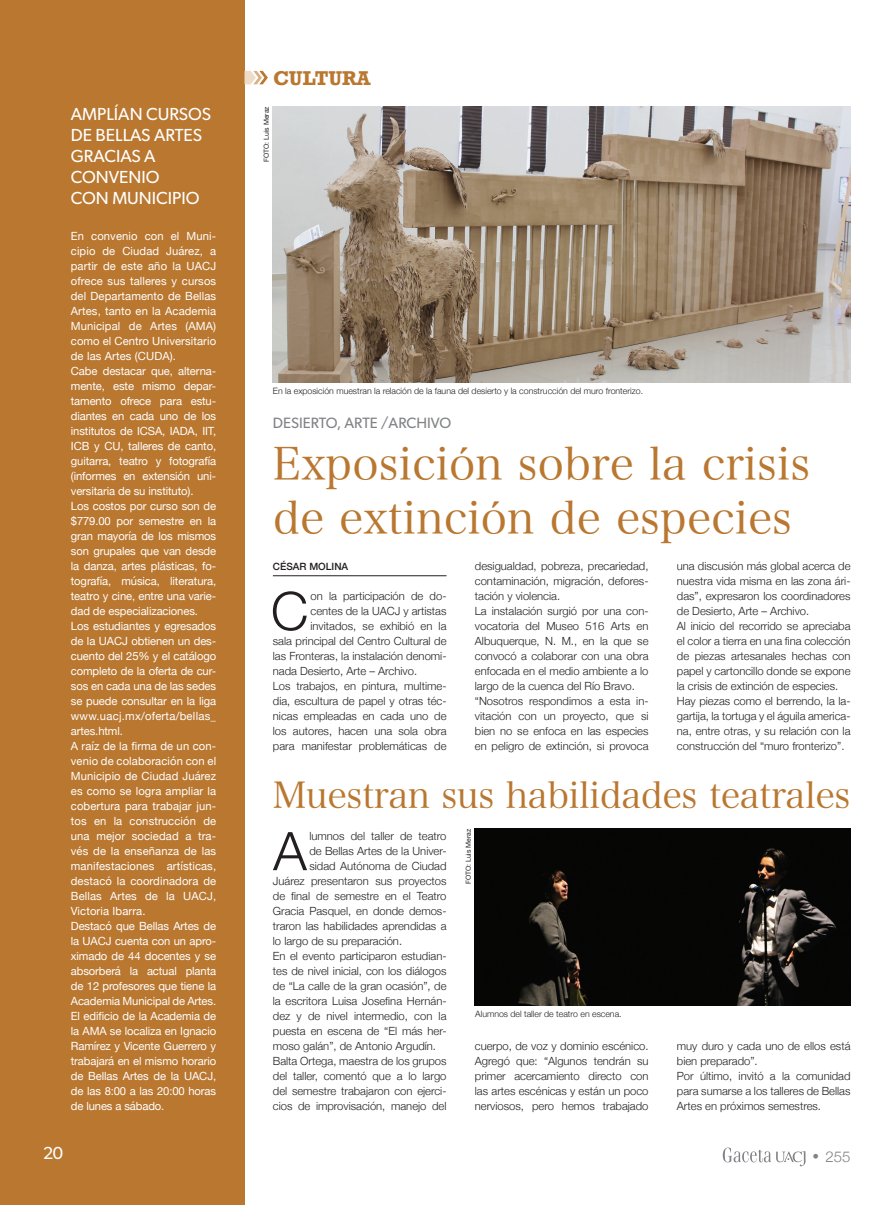
<style>
.page{position:relative;width:886px;height:1205px;background:#fff}
.page>*{position:absolute;margin:0;border:0;box-sizing:border-box;transform-origin:0 0}
.Texto{font:300 53.25px "Helvetica Neue";color:#231f20}
.Cabeza_principal{font:45px "Hira Min Pro N W3";color:#b97730}
.Cabeza_secundaria{font:36.25px "Hira Min Pro N W3";letter-spacing:-.01em;color:#b97730}
.t1{font:700 18.75px "Rockwell";color:#b97730}
.Cabeza_columna{font:17.5px "Gibson";color:#fff}
.Balazo{font:15px "Gibson";color:#808285}
.t2{font:300 15px "Helvetica Neue";color:#808285}
.Texto-2{font:300 11.25px/15px "Helvetica Neue";color:#231f20;text-align:justify}
.Texto_color{font:11.25px/15px "Helvetica Neue";letter-spacing:-.01em;color:#fff;text-align:justify}
.Firma_nota{font:500 10px "Helvetica Neue";color:#231f20}
.Pie_de_foto{font:300 8.75px "Helvetica Neue";color:#231f20}
.Foto_firma{font:6.88px "Helvetica Neue";color:#231f20}
.s1{font-family:"Futura";font-weight:500;font-stretch:condensed}
</style>
<div class="page">
<svg style="left:723px;top:1147px;width:82px;height:19px"></svg>
<div style="left:0;top:0;width:244px;height:1205px;background:#b97730"></div>
<svg style="left:244px;top:71px;width:24px;height:13px"></svg>
<img style="left:273px;top:106px;width:577px;height:276px">
<hr style="left:273px;top:575px;width:173px;height:1px;background:#231f20">
<img style="left:475px;top:829px;width:375px;height:176px">
<p class="Cabeza_columna" style="left:71px;top:104px;width:142px">AMPLÍAN CURSOS</p>
<p class="Cabeza_columna" style="left:71px;top:125px;width:133px">DE BELLAS ARTES</p>
<p class="Cabeza_columna" style="left:71px;top:146px;width:86px">GRACIAS A</p>
<p class="Cabeza_columna" style="left:71px;top:167px;width:90px">CONVENIO</p>
<p class="Cabeza_columna" style="left:71px;top:188px;width:130px">CON MUNICIPIO</p>
<p class="Texto_color" style="left:71px;top:229px;width:147px">En convenio con el Muni&shy;cipio de Ciudad Juárez, a partir de este año la UACJ ofrece sus talleres y cursos del Departamento de Bellas Artes, tanto en la Academia Municipal de Artes (AMA) como el Centro Universitario de las Artes (CUDA).</p>
<p class="Texto_color" style="left:71px;top:364px;width:147px">Cabe destacar que, alterna&shy;mente, este mismo depar&shy;tamento ofrece para estu&shy;diantes en cada uno de los institutos de ICSA, IADA, IIT, ICB y CU, talleres de canto, guitarra, teatro y fotografía (informes en extensión uni&shy;versitaria de su instituto).</p>
<p class="Texto_color" style="left:71px;top:499px;width:147px">Los costos por curso son de $779.00 por semestre en la gran mayoría de los mismos son grupales que van desde la danza, artes plásticas, fo&shy;tografía, música, literatura, teatro y cine, entre una varie&shy;dad de especializaciones.</p>
<p class="Texto_color" style="left:71px;top:619px;width:147px">Los estudiantes y egresados de la UACJ obtienen un des&shy;cuento del 25% y el catálogo completo de la oferta de cur&shy;sos en cada una de las sedes se puede consultar en la liga www.uacj.mx/oferta/bellas_ artes.html.</p>
<p class="Texto_color" style="left:71px;top:739px;width:147px">A raíz de la firma de un con&shy;venio de colaboración con el Municipio de Ciudad Juárez es como se logra ampliar la cobertura para trabajar jun&shy;tos en la construcción de una mejor sociedad a tra&shy;vés de la enseñanza de las manifestaciones artísticas, destacó la coordinadora de Bellas Artes de la UACJ, Victoria Ibarra.</p>
<p class="Texto_color" style="left:71px;top:919px;width:147px">Destacó que Bellas Artes de la UACJ cuenta con un apro&shy;ximado de 44 docentes y se absorberá la actual planta de 12 profesores que tiene la Academia Municipal de Artes.</p>
<p class="Texto_color" style="left:71px;top:1009px;width:147px">El edificio de la Academia de la AMA se localiza en Ignacio Ramírez y Vicente Guerrero y trabajará en el mismo horario de Bellas Artes de la UACJ, de las 8:00 a las 20:00 horas de lunes a sábado.</p>
<p class="Cabeza_columna" style="left:43px;top:1143px;width:21px">20</p>
<p class="t1" style="left:273px;top:66px;width:99px">CULTURA</p>
<p class="Foto_firma" style="left:261px;top:162px;width:57px;rotate:-90deg">FOTO: Luis Meraz</p>
<p class="Pie_de_foto" style="left:273px;top:384px;width:372px">En la exposición muestran la relación de la fauna del desierto y la construcción del muro fronterizo.</p>
<p class="Balazo" style="left:273px;top:413px;width:180px">DESIERTO, ARTE /ARCHIVO</p>
<p class="Cabeza_principal" style="left:273px;top:425px;width:539px">Exposición sobre la crisis</p>
<p class="Cabeza_principal" style="left:273px;top:479px;width:521px">de extinción de especies</p>
<p class="Firma_nota" style="left:273px;top:558px;width:77px">CÉSAR MOLINA</p>
<p class="Texto" style="left:271px;top:568px;width:39px">C</p>
<p class="Texto-2" style="left:310px;top:588px;width:138px">on la participación de do-</p>
<p class="Texto-2" style="left:310px;top:603px;width:138px">centes de la UACJ y artistas</p>
<p class="Texto-2" style="left:310px;top:618px;width:138px">invitados, se exhibió en la</p>
<p class="Texto-2" style="left:273px;top:633px;width:175px">sala principal del Centro Cultural de</p>
<p class="Texto-2" style="left:273px;top:648px;width:175px">las Fronteras, la instalación denomi-</p>
<p class="Texto-2" style="left:273px;top:663px;width:146px">nada Desierto, Arte – Archivo.</p>
<p class="Texto-2" style="left:273px;top:678px;width:175px">Los trabajos, en pintura, multime&shy;dia, escultura de papel y otras téc&shy;nicas empleadas en cada uno de los autores, hacen una sola obra para manifestar problemáticas de</p>
<p class="Texto-2" style="left:475px;top:558px;width:175px">desigualdad, pobreza, precariedad, contaminación, migración, defores&shy;tación y violencia.</p>
<p class="Texto-2" style="left:475px;top:603px;width:175px">La instalación surgió por una con&shy;vocatoria del Museo 516 Arts en Albuquerque, N. M., en la que se convocó a colaborar con una obra enfocada en el medio ambiente a lo largo de la cuenca del Río Bravo.</p>
<p class="Texto-2" style="left:475px;top:693px;width:175px">“Nosotros respondimos a esta in&shy;vitación con un proyecto, que si bien no se enfoca en las especies en peligro de extinción, si provoca</p>
<p class="Texto-2" style="left:677px;top:558px;width:175px">una discusión más global acerca de nuestra vida misma en las zona ári&shy;das”, expresaron los coordinadores de Desierto, Arte – Archivo.</p>
<p class="Texto-2" style="left:677px;top:618px;width:175px">Al inicio del recorrido se apreciaba el color a tierra en una fina colección de piezas artesanales hechas con papel y cartoncillo donde se expone la crisis de extinción de especies.</p>
<p class="Texto-2" style="left:677px;top:693px;width:175px">Hay piezas como el berrendo, la la&shy;gartija, la tortuga y el águila america&shy;na, entre otras, y su relación con la construcción del “muro fronterizo”.</p>
<p class="Cabeza_secundaria" style="left:273px;top:764px;width:579px">Muestran sus habilidades teatrales</p>
<p class="Foto_firma" style="left:463px;top:884px;width:57px;rotate:-90deg">FOTO: Luis Meraz</p>
<p class="Texto" style="left:273px;top:808px;width:35px">A</p>
<p class="Texto-2" style="left:309px;top:828px;width:139px">lumnos del taller de teatro</p>
<p class="Texto-2" style="left:309px;top:843px;width:139px">de Bellas Artes de la Univer-</p>
<p class="Texto-2" style="left:309px;top:858px;width:139px">sidad Autónoma de Ciudad</p>
<p class="Texto-2" style="left:273px;top:873px;width:175px">Juárez presentaron sus proyectos</p>
<p class="Texto-2" style="left:273px;top:888px;width:175px">de final de semestre en el Teatro</p>
<p class="Texto-2" style="left:273px;top:903px;width:175px">Gracia Pasquel, en donde demos-</p>
<p class="Texto-2" style="left:273px;top:918px;width:175px">traron las habilidades aprendidas a</p>
<p class="Texto-2" style="left:273px;top:933px;width:131px">lo largo de su preparación.</p>
<p class="Texto-2" style="left:273px;top:948px;width:175px">En el evento participaron estudian&shy;tes de nivel inicial, con los diálogos de “La calle de la gran ocasión”, de la escritora Luisa Josefina Hernán&shy;dez y de nivel intermedio, con la puesta en escena de “El más her&shy;moso galán”, de Antonio Argudín.</p>
<p class="Texto-2" style="left:273px;top:1053px;width:175px">Balta Ortega, maestra de los grupos del taller, comentó que a lo largo del semestre trabajaron con ejerci&shy;cios de improvisación, manejo del</p>
<p class="Pie_de_foto" style="left:475px;top:1007px;width:148px">Alumnos del taller de teatro en escena.</p>
<p class="Texto-2" style="left:475px;top:1038px;width:175px">cuerpo, de voz y dominio escénico.<br>Agregó que: “Algunos tendrán su primer acercamiento directo con las artes escénicas y están un poco nerviosos, pero hemos trabajado</p>
<p class="Texto-2" style="left:677px;top:1038px;width:175px">muy duro y cada uno de ellos está bien preparado”.</p>
<p class="Texto-2" style="left:677px;top:1068px;width:175px">Por último, invitó a la comunidad para sumarse a los talleres de Bellas Artes en próximos semestres.</p>
<h3 class="t2" style="left:810px;top:1144px;width:42px"><span class="s1">•</span> 255</h3>
</div>
